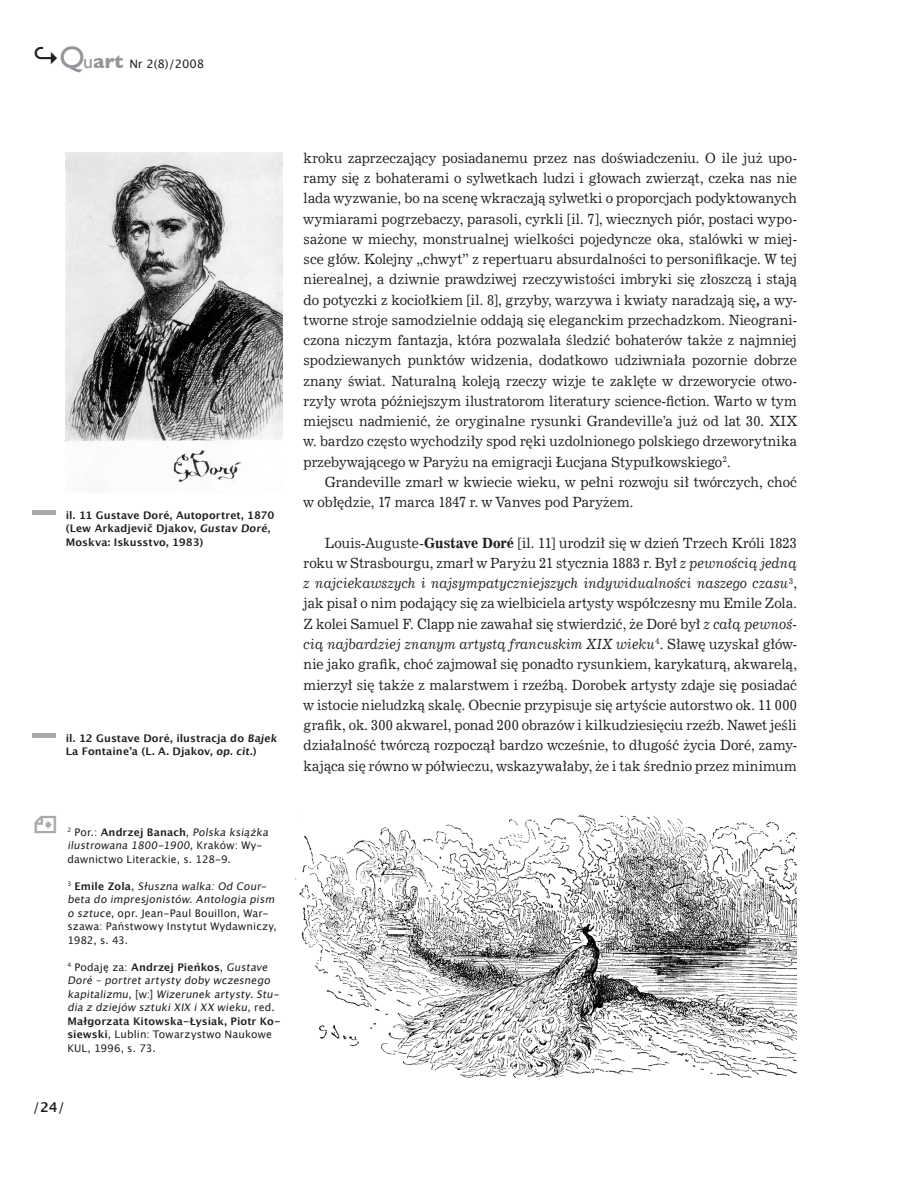
<style>
.page{position:relative;width:905px;height:1203px;background:#fff}
.page>*{position:absolute;margin:0;border:0;box-sizing:border-box;transform-origin:0 0}
.t1{font:14.1px/20.2px "News 702 EU";letter-spacing:.01em;color:#231f20;text-align:justify;scale:.92 1}
.t2{font:13.5px "Lucida Grande";color:#231f20}
.t3{font:11.7px "Lucida Grande";color:#231f20}
.t4{font:10.5px/13.5px "Lucida Grande";letter-spacing:.015em;color:#231f20}
.t5{font:700 10.5px/13.5px "Lucida Grande";letter-spacing:.005em;color:#231f20}
.s1{font-weight:700;font-size:27px}
.s2{font-family:"Gill Sans";font-size:30.9px;color:#939598}
.s3{font-family:"Gill Sans";font-size:19.8px;color:#939598}
.s4{font-family:"Gill Sans";font-weight:700;font-size:19.8px;color:#939598}
.s5{font-weight:700}
.s6{font-style:italic}
</style>
<div class="page">
<img style="left:66px;top:152px;width:216px;height:333px">
<hr style="left:32px;top:510px;width:24px;height:4px;background:#a8a9ad">
<img style="left:299px;top:814px;width:498px;height:266px">
<hr style="left:32px;top:733px;width:24px;height:4px;background:#a8a9ad">
<p class="t3" style="left:32px;top:57px;width:173px"><span class="s1">↪</span><span class="s2">Q</span><span class="s3">u</span><span class="s4">art</span> Nr 2(8)/2008</p>
<p class="t5" style="left:66px;top:508px;width:210px">il. 11 Gustave Doré, Autoportret, 1870 (Lew Arkadjevič Djakov, Gustav Doré,<br>Moskva: Iskusstvo, 1983)</p>
<p class="t5" style="left:66px;top:731px;width:215px">il. 12 Gustave Doré, ilustracja do Bajek<br>La Fontaine’a (L. A. Djakov, op. cit.)</p>
<p class="t4" style="left:67px;top:825px;width:205px"><sup>2</sup> Por.: <span class="s5">Andrzej Banach</span>, Polska książka ilustrowana 1800-1900,K r a ków : Wy&shy;dawnictwo Literackie, s. 128-9.</p>
<p class="t4" style="left:67px;top:879px;width:212px"><sup>3</sup> <span class="s5">E m i l e Zo l a</span> , Słuszna walka:Od Cour&shy;beta do impresjonistów.Antologia pism o sztuce,opr. Jean-Paul Bouillon, War&shy;szawa: Państwowy Instytut Wydawniczy, 1982, s. 43.</p>
<p class="t4" style="left:67px;top:960px;width:216px"><sup>4</sup> Podaję za: <span class="s5">Andrzej Pieńkos</span>, Gustave Doré –portretartysty doby wczesnego kapitalizmu,[w : ] Wizerunek artysty.Stu&shy;dia z dziejów sztukiXIX iXX wieku,r e d .<br><span class="s5">Małgorzata Kitowska-Łysiak, Piotr Ko&shy;siewski</span>, Lublin: Towarzystwo Naukowe KUL, 1996, s. 73.</p>
<p class="t2" style="left:33px;top:1099px;width:33px">/<span class="s5">24</span>/</p>
<p class="t1" style="left:304px;top:148px;width:538px">kroku zaprzeczający posiadanemu przez nas doświadczeniu. O ile już upo-</p>
<p class="t1" style="left:304px;top:168px;width:538px">ramy się z bohaterami o sylwetkach ludzi i głowach zwierząt, czeka nas nie</p>
<p class="t1" style="left:304px;top:189px;width:538px">lada wyzwanie, bo na scenę wkraczają sylwetki o proporcjach podyktowanych</p>
<p class="t1" style="left:304px;top:209px;width:538px">wymiarami pogrzebaczy, parasoli, cyrkli [il. 7], wiecznych piór, postaci wypo-</p>
<p class="t1" style="left:304px;top:229px;width:538px">sażone w miechy, monstrualnej wielkości pojedyncze oka, stalówki w miej-</p>
<p class="t1" style="left:304px;top:249px;width:538px">sce głów. Kolejny „chwyt” z repertuaru absurdalności to personifikacje. W tej</p>
<p class="t1" style="left:304px;top:270px;width:538px">nierealnej, a dziwnie prawdziwej rzeczywistości imbryki się złoszczą i stają</p>
<p class="t1" style="left:304px;top:290px;width:538px">do potyczki z kociołkiem [il. 8], grzyby, warzywa i kwiaty naradzają się<span class="s5">,</span> a wy-</p>
<p class="t1" style="left:304px;top:310px;width:538px">tworne stroje samodzielnie oddają się eleganckim przechadzkom. Nieograni-</p>
<p class="t1" style="left:304px;top:330px;width:538px">czona niczym fantazja, która pozwalała śledzić bohaterów także z najmniej</p>
<p class="t1" style="left:304px;top:351px;width:538px">spodziewanych punktów widzenia, dodatkowo udziwniała pozornie dobrze</p>
<p class="t1" style="left:304px;top:371px;width:538px">znany świat. Naturalną koleją rzeczy wizje te zaklęte w drzeworycie otwo-</p>
<p class="t1" style="left:304px;top:391px;width:538px">rzyły wrota późniejszym ilustratorom literatury science-fiction. Warto w tym</p>
<p class="t1" style="left:304px;top:411px;width:538px">miejscu nadmienić, że oryginalne rysunki Grandeville’a już od lat 30. XIX</p>
<p class="t1" style="left:304px;top:432px;width:538px">w. bardzo często wychodziły spod ręki uzdolnionego polskiego drzeworytnika</p>
<p class="t1" style="left:304px;top:452px;width:466px">przebywającego w Paryżu na emigracji Łucjana Stypułkowskiego<sup>2</sup>.</p>
<p class="t1" style="left:325px;top:472px;width:514px">Grandeville zmarł w kwiecie wieku, w pełni rozwoju sił twórczych, choć</p>
<p class="t1" style="left:304px;top:492px;width:360px">w obłędzie, 17 marca 1847 r. w Vanves pod Paryżem.</p>
<p class="t1" style="left:304px;top:533px;width:538px;text-indent:21px">Louis-Auguste-<span class="s5">Gustave Doré</span> [il. 11] urodził się w dzień Trzech Króli 1823 roku w Strasbourgu, zmarł w Paryżu 21 stycznia 1883 r. Był <span class="s6">z pewnością jedną z najciekawszych i najsympatyczniejszych indywidualności naszego czasu</span><sup>3</sup>, jak pisał o nim podający się za wielbiciela artysty współczesny mu Emile Zola.<br>Z kolei Samuel F. Clapp nie zawahał się stwierdzić, że Doré był <span class="s6">z całą pewnoś&shy;cią najbardziej znanym artystą francuskim XIX wieku</span><sup>4</sup>. Sławę uzyskał głów&shy;nie jako grafik, choć zajmował się ponadto rysunkiem, karykaturą, akwarelą, mierzył się także z malarstwem i rzeźbą. Dorobek artysty zdaje się posiadać w istocie nieludzką skalę. Obecnie przypisuje się artyście autorstwo ok. 11 000 grafik, ok. 300 akwarel, ponad 200 obrazów i kilkudziesięciu rzeźb. Nawet jeśli działalność twórczą rozpoczął bardzo wcześnie, to długość życia Doré, zamy&shy;kająca się równo w półwieczu, wskazywałaby, że i tak średnio przez minimum</p>
</div>
